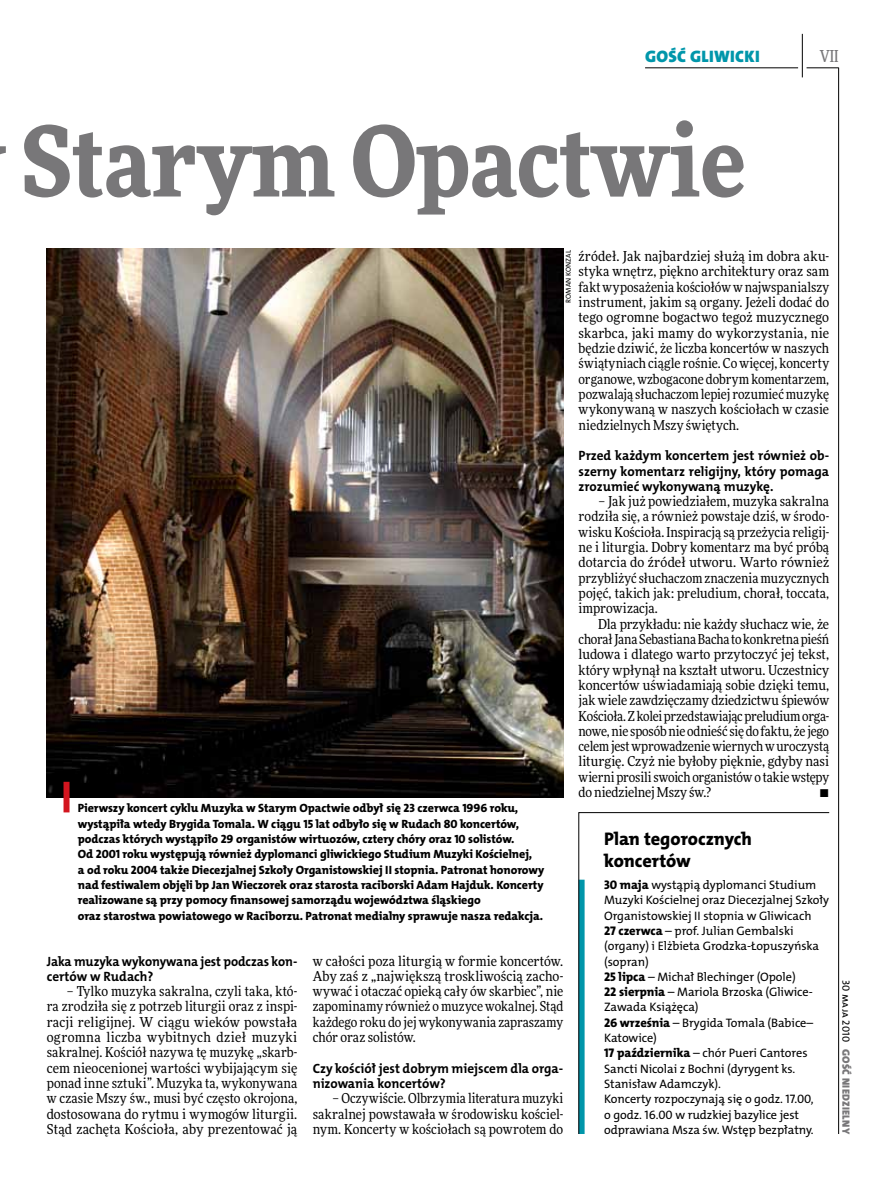
<style>
.page{position:relative;width:893px;height:1191px;background:#fff}
.page>*{position:absolute;margin:0;border:0;box-sizing:border-box;transform-origin:0 0}
.t1{font:900 97.5px "Freeday Narrow";color:#787779}
.t2{font:18.3px/21.6px "The Mix HP8 Ex Bld";letter-spacing:-.005em;color:#000}
.t3{font:16.65px "The Mix HP9 Blk";letter-spacing:.02em;color:#0096aa}
.t4{font:500 16.5px "Freeday Narrow";color:#787779;scale:.9 1}
.t5{font:13.65px/15.3px "Freeday Narrow News";color:#000;text-align:justify}
.t6{font:13.5px/15.3px "The Mix HP7 Bld";color:#000}
.t7{font:13.5px/15.3px "The Mix HP7 Bld";color:#000;scale:.96 1}
.t8{font:12.3px/15.3px "The Mix HP5 Plain";letter-spacing:-.005em;color:#000}
.t9{font:12px/15.3px "The Mix HP8 Ex Bld";letter-spacing:-.005em;color:#000}
.t10{font:10.5px "The Mix HP9 Blk";letter-spacing:.025em;color:#787779}
.t11{font:10.5px "The Mix HP5 Plain";color:#000}
.t12{font:7.2px "The Mix HP5 Plain";color:#000}
.s1{font-family:"The Mix HP8 Ex Bld";font-size:12.6px}
</style>
<div class="page">
<hr style="left:806px;top:68px;width:33px;height:1px;background:#000">
<hr style="left:645px;top:68px;width:153px;height:1px;background:#000">
<hr style="left:838px;top:68px;width:1px;height:1066px;background:#000">
<hr style="left:802px;top:34px;width:1px;height:43px;background:#000">
<svg style="left:578px;top:812px;width:252px;height:322px"></svg>
<img style="left:47px;top:249px;width:516px;height:548px">
<div style="left:64px;top:782px;width:6px;height:30px;background:#d3151f"></div>
<p class="t3" style="left:645px;top:46px;width:116px">GOŚĆ GLIWICKI</p>
<h1 class="t1" style="left:21px;top:98px;width:726px">Starym Opactwie</h1>
<p class="t4" style="left:820px;top:46px;width:22px">VII</p>
<p class="t12" style="left:564px;top:303px;width:54px;rotate:-90deg">Roman Konzal</p>
<p class="t5" style="left:579px;top:248px;width:252px">źródeł. Jak najbardziej służą im dobra aku&shy;styka wnętrz, piękno architektury oraz sam fakt wyposażenia kościołów w najwspanialszy instrument, jakim są organy. Jeżeli dodać do tego ogromne bogactwo tegoż muzycznego skarbca, jaki mamy do wykorzystania, nie będzie dziwić, że liczba koncertów w naszych świątyniach ciągle rośnie. Co więcej, koncerty organowe, wzbogacone dobrym komentarzem, pozwalają słuchaczom lepiej rozumieć muzykę wykonywaną w naszych kościołach w czasie niedzielnych Mszy świętych.</p>
<p class="t6" style="left:579px;top:448px;width:252px;text-align:justify">Przed każdym koncertem jest również ob&shy;szerny komentarz religijny, który pomaga zrozumieć wykonywaną muzykę.</p>
<p class="t5" style="left:579px;top:493px;width:252px;text-indent:20px">– Jak już powiedziałem, muzyka sakralna rodziła się, a również powstaje dziś, w środo&shy;wisku Kościoła. Inspiracją są przeżycia religij&shy;ne i liturgia. Dobry komentarz ma być próbą dotarcia do źródeł utworu. Warto również przybliżyć słuchaczom znaczenia muzycznych pojęć, takich jak: preludium, chorał, toccata, improwizacja.</p>
<p class="t5" style="left:579px;top:616px;width:252px;text-indent:20px">Dla przykładu: nie każdy słuchacz wie, że chorał Jana Sebastiana Bacha to konkretna pieśń ludowa i dlatego warto przytoczyć jej tekst, który wpłynął na kształt utworu. Uczestnicy koncertów uświadamiają sobie dzięki temu, jak wiele zawdzięczamy dziedzictwu śpiewów Kościoła. Z kolei przedstawiając preludium orga&shy;nowe, nie sposób nie odnieść się do faktu, że jego celem jest wprowadzenie wiernych w uroczystą liturgię. Czyż nie byłoby pięknie, gdyby nasi wierni prosili swoich organistów o takie wstępy do niedzielnej Mszy św.?</p>
<p class="t5" style="left:819px;top:784px;width:11px">•</p>
<p class="t9" style="left:78px;top:801px;width:468px">Pierwszy koncert cyklu Muzyka w Starym Opactwie odbył się 23 czerwca 1996 roku, wystąpiła wtedy Brygida Tomala. W ciągu 15 lat odbyło się w Rudach 80 koncertów, podczas których wystąpiło 29 organistów wirtuozów, cztery chóry oraz 10 solistów.<br>Od 2001 roku występują również dyplomanci gliwickiego Studium Muzyki Kościelnej,<br>a od roku 2004 także Diecezjalnej Szkoły Organistowskiej II stopnia. Patronat honorowy nad festiwalem objęli bp Jan Wieczorek oraz starosta raciborski Adam Hajduk. Koncerty realizowane są przy pomocy finansowej samorządu województwa śląskiego<br>oraz starostwa powiatowego w Raciborzu. Patronat medialny sprawuje nasza redakcja.</p>
<p class="t7" style="left:47px;top:953px;width:263px">Jaka muzyka wykonywana jest podczas kon&shy;certów w Rudach?</p>
<p class="t5" style="left:47px;top:983px;width:252px;text-indent:20px">– Tylko muzyka sakralna, czyli taka, któ&shy;ra zrodziła się z potrzeb liturgii oraz z inspi&shy;racji religijnej. W ciągu wieków powstała ogromna liczba wybitnych dzieł muzyki sakralnej. Kościół nazywa tę muzykę „skarb&shy;cem nieocenionej wartości wybijającym się ponad inne sztuki”. Muzyka ta, wykonywana w czasie Mszy św., musi być często okrojona, dostosowana do rytmu i wymogów liturgii.<br>Stąd zachęta Kościoła, aby prezentować ją</p>
<p class="t5" style="left:313px;top:953px;width:252px">w całości poza liturgią w formie koncertów.<br>Aby zaś z „największą troskliwością zacho&shy;wywać i otaczać opieką cały ów skarbiec”, nie zapominamy również o muzyce wokalnej. Stąd każdego roku do jej wykonywania zapraszamy chór oraz solistów.</p>
<p class="t6" style="left:313px;top:1060px;width:252px">Czy kościół jest dobrym miejscem dla orga&shy;nizowania koncertów?</p>
<p class="t5" style="left:313px;top:1090px;width:252px;text-indent:20px">– Oczywiście. Olbrzymia literatura muzyki sakralnej powstawała w środowisku kościel&shy;nym. Koncerty w kościołach są powrotem do</p>
<h2 class="t2" style="left:604px;top:828px;width:149px">Plan tegorocznych koncertów</h2>
<p class="t8" style="left:604px;top:877px;width:227px"><span class="s1">30 maja</span> wystąpią dyplomanci Studium Muzyki Kościelnej oraz Diecezjalnej Szkoły Organistowskiej II stopnia w Gliwicach<br><span class="s1">27 czerwca</span> – prof. Julian Gembalski (organy) i Elżbieta Grodzka-Łopuszyńska (sopran)<br><span class="s1">25 lipca</span> – Michał Blechinger (Opole)<br><span class="s1">22 sierpnia</span> – Mariola Brzoska (Gliwice-Zawada Książęca)<br><span class="s1">26 września</span> – Brygida Tomala (Babice– Katowice)<br><span class="s1">17 października</span> – chór Pueri Cantores Sancti Nicolai z Bochni (dyrygent ks.<br>Stanisław Adamczyk).<br>Koncerty rozpoczynają się o godz. 17.00,<br>o godz. 16.00 w rudzkiej bazylice jest odprawiana Msza św. Wstęp bezpłatny.</p>
<p class="t11" style="left:853px;top:979px;width:64px;rotate:90deg">30 maja 2010</p>
<p class="t10" style="left:853px;top:1049px;width:86px;rotate:90deg">GOŚĆ NIEDZIELNY</p>
</div>
